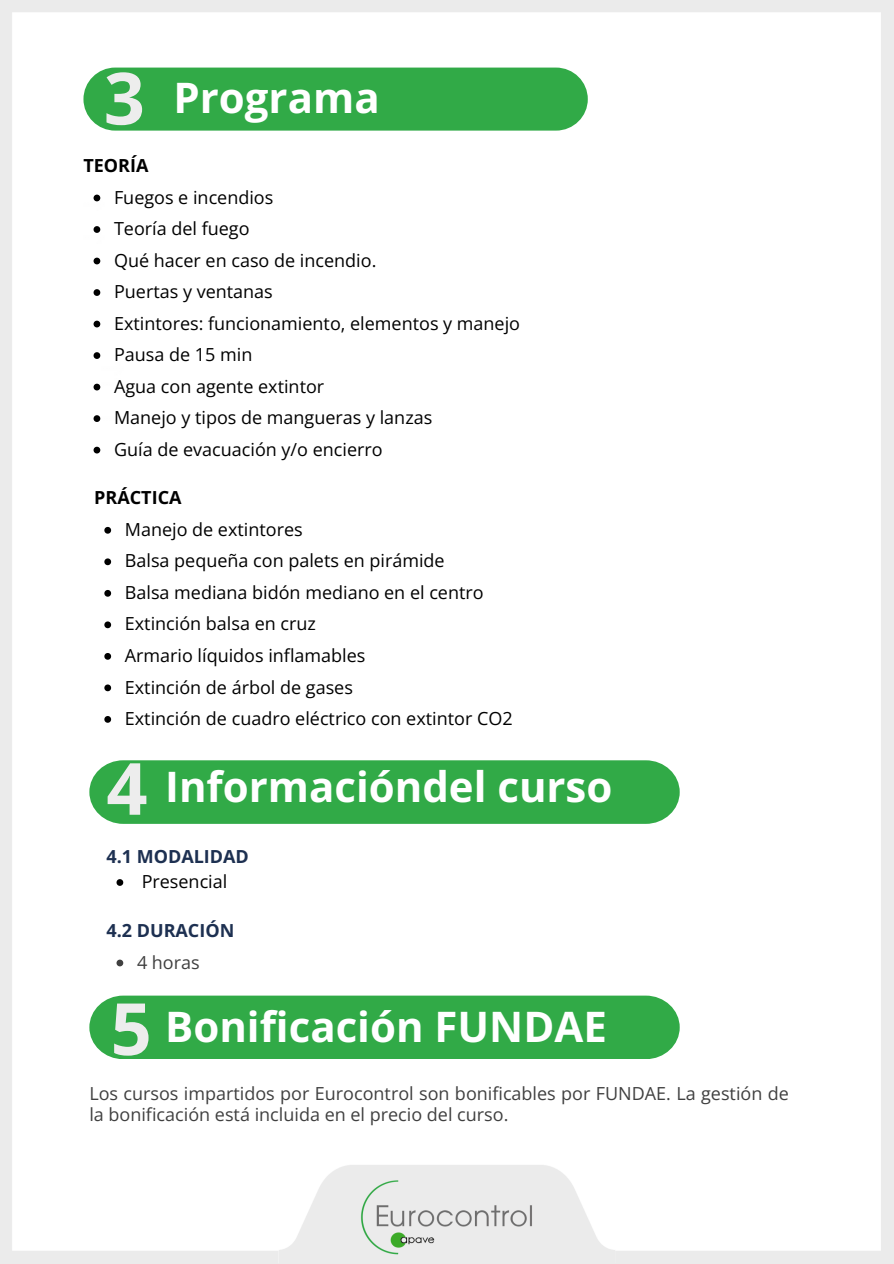
<style>
.page{position:relative;width:894px;height:1264px;background:#fff}
.page>*{position:absolute;margin:0;border:0;box-sizing:border-box;transform-origin:0 0}
.t1{font:700 72px "Open Sans";color:#ededed}
.t2{font:700 42px "Open Sans";color:#fff}
.t3{font:18px/31.5px "Open Sans";color:#000}
.t4{font:18px/21.3px "Open Sans";color:#404040}
.t5{font:700 18px "Open Sans";color:#1d3051}
.t6{font:700 18px "Open Sans";color:#000}
</style>
<div class="page">
<img style="left:0;top:0;width:893px;height:1263px">
<div style="left:51px;top:346px;width:725px;height:419px;background:#fff"></div>
<div style="left:89px;top:760px;width:590px;height:63px;background:#31aa47"></div>
<svg style="left:116px;top:959px;width:7px;height:7px"></svg>
<svg style="left:116px;top:879px;width:7px;height:6px"></svg>
<img style="left:83px;top:199px;width:22px;height:11px">
<img style="left:83px;top:233px;width:22px;height:11px">
<div style="left:83px;top:68px;width:504px;height:63px;background:#31aa47;border-radius:32px"></div>
<svg style="left:93px;top:195px;width:7px;height:6px"></svg>
<svg style="left:93px;top:226px;width:7px;height:7px"></svg>
<svg style="left:93px;top:258px;width:7px;height:6px"></svg>
<svg style="left:93px;top:289px;width:7px;height:7px"></svg>
<svg style="left:93px;top:321px;width:7px;height:6px"></svg>
<svg style="left:93px;top:352px;width:7px;height:7px"></svg>
<svg style="left:93px;top:384px;width:7px;height:6px"></svg>
<svg style="left:93px;top:415px;width:7px;height:7px"></svg>
<svg style="left:93px;top:447px;width:7px;height:6px"></svg>
<div style="left:89px;top:995px;width:590px;height:64px;background:#31aa47"></div>
<svg style="left:104px;top:527px;width:7px;height:6px"></svg>
<svg style="left:104px;top:558px;width:7px;height:7px"></svg>
<svg style="left:104px;top:590px;width:7px;height:6px"></svg>
<svg style="left:104px;top:621px;width:7px;height:7px"></svg>
<svg style="left:104px;top:653px;width:7px;height:6px"></svg>
<svg style="left:104px;top:684px;width:7px;height:7px"></svg>
<svg style="left:104px;top:716px;width:7px;height:6px"></svg>
<p class="t1" style="left:104px;top:48px;width:43px">3</p>
<p class="t2" style="left:173px;top:68px;width:208px">Programa</p>
<p class="t6" style="left:83px;top:153px;width:67px">TEORÍA</p>
<p class="t3" style="left:114px;top:181px;width:407px">Fuegos e incendios<br>Teoría del fuego<br>Qué hacer en caso de incendio.<br>Puertas y ventanas<br>Extintores: funcionamiento, elementos y manejo<br>Pausa de 15 min<br>Agua con agente extintor<br>Manejo y tipos de mangueras y lanzas<br>Guía de evacuación y/o encierro</p>
<p class="t6" style="left:94px;top:485px;width:89px">PRÁCTICA</p>
<h1 class="t3" style="left:125px;top:513px;width:179px">Manejo de extintores</h1>
<h2 class="t3" style="left:125px;top:544px;width:321px">Balsa pequeña con palets en pirámide</h2>
<p class="t3" style="left:125px;top:576px;width:360px">Balsa mediana bidón mediano en el centro</p>
<h2 class="t3" style="left:125px;top:607px;width:193px">Extinción balsa en cruz</h2>
<p class="t3" style="left:125px;top:639px;width:242px">Armario líquidos inflamables</p>
<p class="t3" style="left:125px;top:670px;width:229px">Extinción de árbol de gases</p>
<h1 class="t3" style="left:125px;top:702px;width:389px">Extinción de cuadro eléctrico con extintor CO2</h1>
<p class="t1" style="left:106px;top:737px;width:43px">4</p>
<p class="t2" style="left:165px;top:757px;width:448px">Informacióndel curso</p>
<p class="t5" style="left:106px;top:844px;width:144px">4.1 MODALIDAD</p>
<p class="t3" style="left:142px;top:865px;width:87px">Presencial</p>
<h1 class="t5" style="left:106px;top:917px;width:129px">4.2 DURACIÓN</h1>
<p class="t4" style="left:137px;top:951px;width:64px">4 horas</p>
<p class="t1" style="left:111px;top:978px;width:43px">5</p>
<p class="t2" style="left:165px;top:996px;width:443px">Bonificación FUNDAE</p>
<p class="t4" style="left:89px;top:1081px;width:701px">Los cursos impartidos por Eurocontrol son bonificables por FUNDAE. La gestión de la bonificación está incluida en el precio del curso.</p>
</div>
